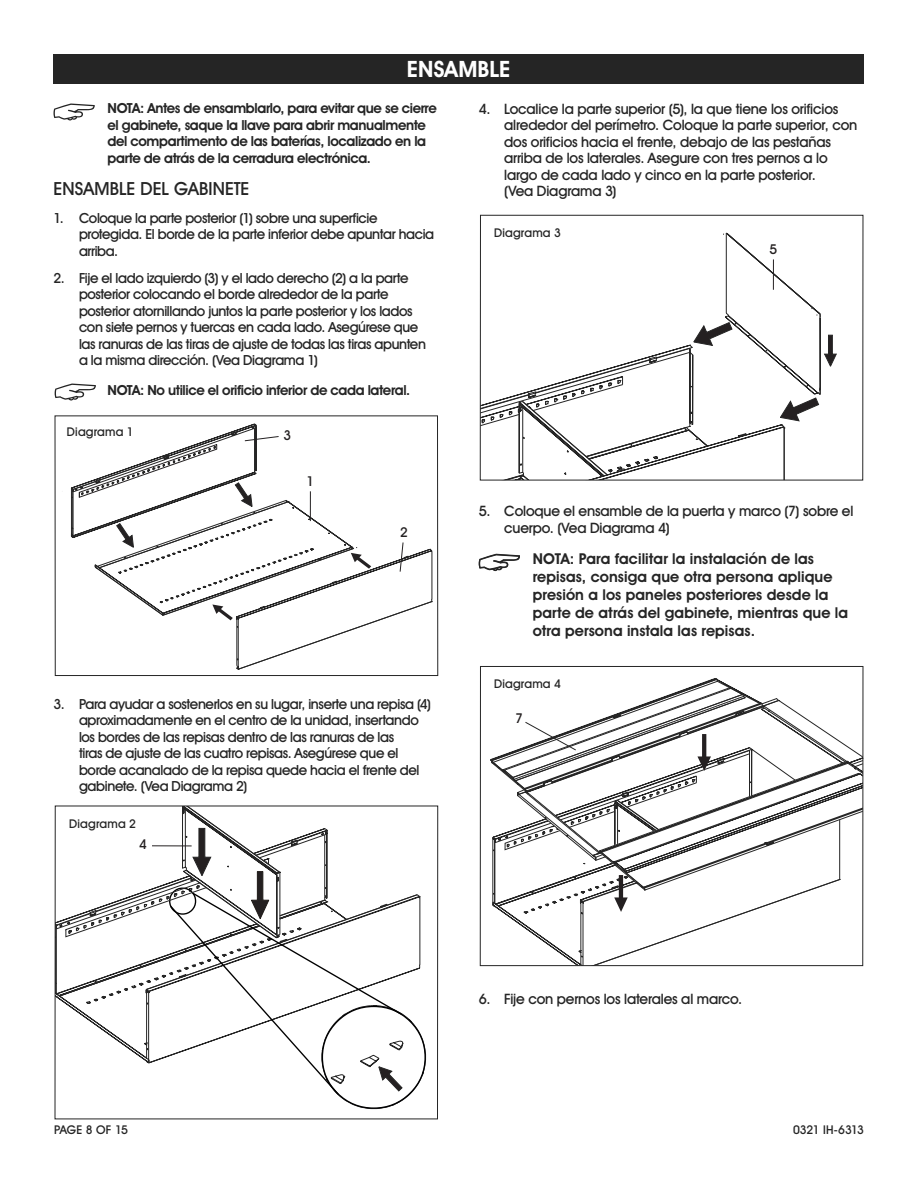
<style>
.page{position:relative;width:918px;height:1188px;background:#fff}
.page>*{position:absolute;margin:0;border:0;box-sizing:border-box;transform-origin:0 0}
.t1{font:700 22.5px "Uline Two Knine";letter-spacing:.01em;color:#fff}
.t2{font:18px "Uline Two Knine";letter-spacing:.005em;color:#252525}
.t3{font:700 15px/18px "Uline Two Knine";letter-spacing:.005em;color:#252525}
.t4{font:14.25px/16.5px "Uline Two Knine";letter-spacing:-.01em;color:#252525}
.t5{font:13.8px/16.5px "Uline Two Knine";letter-spacing:-.025em;color:#252525}
.t6{font:700 13.8px/16.5px "Uline Two Knine";letter-spacing:-.025em;color:#252525}
.t7{font:13.5px "Uline Two Knine";color:#242122}
.t8{font:13.5px "Uline Two Knine";color:#242021}
.t9{font:12px "Uline Two Knine";letter-spacing:.015em;color:#252525}
.t10{font:12px "Uline Two Knine";letter-spacing:-.015em;color:#252525}
</style>
<div class="page">
<svg style="left:54px;top:104px;width:41px;height:16px"></svg>
<svg style="left:55px;top:384px;width:41px;height:17px"></svg>
<svg style="left:479px;top:554px;width:41px;height:17px"></svg>
<div style="left:54px;top:54px;width:810px;height:30px;background:#252525"></div>
<svg style="left:71px;top:424px;width:361px;height:245px"></svg>
<div style="left:55px;top:416px;width:383px;height:260px;border:1px solid #252525"></div>
<svg style="left:482px;top:233px;width:355px;height:245px"></svg>
<div style="left:480px;top:215px;width:383px;height:265px;border:1px solid #252525"></div>
<svg style="left:490px;top:678px;width:371px;height:286px"></svg>
<div style="left:480px;top:666px;width:383px;height:300px;border:1px solid #252525"></div>
<svg style="left:57px;top:808px;width:369px;height:301px"></svg>
<div style="left:55px;top:806px;width:383px;height:313px;border:1px solid #252525"></div>
<h1 class="t1" style="left:407px;top:56px;width:105px">ENSAMBLE</h1>
<p class="t6" style="left:108px;top:100px;width:331px">NOTA: Antes de ensamblarlo, para evitar que se cierre el gabinete, saque la llave para abrir manualmente del compartimento de las baterías, localizado en la parte de atrás de la cerradura electrónica.</p>
<h2 class="t2" style="left:54px;top:178px;width:198px">ENSAMBLE DEL GABINETE</h2>
<p class="t5" style="left:79px;top:209px;width:357px;text-indent:-26px">1. Coloque la parte posterior (1) sobre una superficie protegida. El borde de la parte inferior debe apuntar hacia arriba.</p>
<p class="t5" style="left:79px;top:270px;width:349px;text-indent:-26px">2. Fije el lado izquierdo (3) y el lado derecho (2) a la parte posterior colocando el borde alrededor de la parte posterior atornillando juntos la parte posterior y los lados con siete pernos y tuercas en cada lado. Asegúrese que las ranuras de las tiras de ajuste de todas las tiras apunten a la misma dirección. (Vea Diagrama 1)</p>
<p class="t6" style="left:108px;top:382px;width:304px">NOTA: No utilice el orificio inferior de cada lateral.</p>
<p class="t9" style="left:67px;top:425px;width:68px">Diagrama 1</p>
<p class="t7" style="left:284px;top:427px;width:9px">3</p>
<p class="t7" style="left:307px;top:472px;width:9px">1</p>
<p class="t7" style="left:400px;top:524px;width:9px">2</p>
<p class="t5" style="left:79px;top:696px;width:354px;text-indent:-26px">3. Para ayudar a sostenerlos en su lugar, inserte una repisa (4) aproximadamente en el centro de la unidad, insertando los bordes de las repisas dentro de las ranuras de las<br>tiras de ajuste de las cuatro repisas. Asegúrese que el borde acanalado de la repisa quede hacia el frente del gabinete. (Vea Diagrama 2)</p>
<p class="t9" style="left:69px;top:816px;width:68px">Diagrama 2</p>
<p class="t8" style="left:139px;top:836px;width:9px">4</p>
<p class="t4" style="left:504px;top:100px;width:355px;text-indent:-26px">4. Localice la parte superior (5), la que tiene los orificios alrededor del perímetro. Coloque la parte superior, con dos orificios hacia el frente, debajo de las pestañas arriba de los laterales. Asegure con tres pernos a lo largo de cada lado y cinco en la parte posterior.<br>(Vea Diagrama 3)</p>
<p class="t9" style="left:494px;top:225px;width:68px">Diagrama 3</p>
<p class="t8" style="left:770px;top:240px;width:9px">5</p>
<p class="t4" style="left:504px;top:503px;width:351px;text-indent:-26px">5. Coloque el ensamble de la puerta y marco (7) sobre el cuerpo. (Vea Diagrama 4)</p>
<p class="t3" style="left:533px;top:550px;width:317px">NOTA: Para facilitar la instalación de las repisas, consiga que otra persona aplique presión a los paneles posteriores desde la parte de atrás del gabinete, mientras que la otra persona instala las repisas.</p>
<p class="t9" style="left:494px;top:676px;width:68px">Diagrama 4</p>
<p class="t8" style="left:515px;top:710px;width:9px">7</p>
<p class="t4" style="left:479px;top:990px;width:265px">6. Fije con pernos los laterales al marco.</p>
<p class="t9" style="left:54px;top:1122px;width:76px">PAGE 8 OF 15</p>
<p class="t10" style="left:793px;top:1122px;width:72px">0321 IH-6313</p>
</div>
